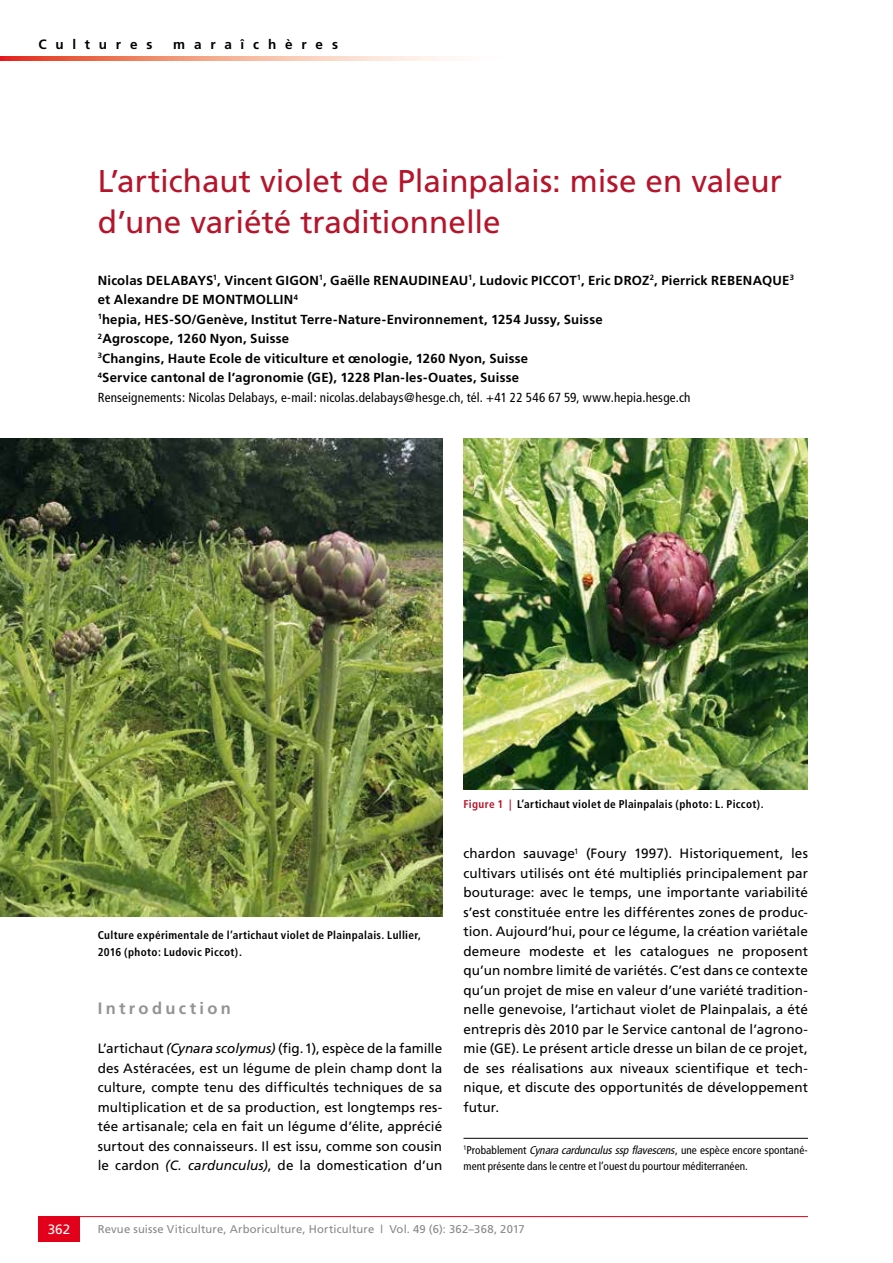
<style>
.page{position:relative;width:893px;height:1263px;background:#fff}
.page>*{position:absolute;margin:0;border:0;box-sizing:border-box;transform-origin:0 0}
.t1{font:31.5px/40.5px "Frutiger";color:#b5152b}
.t2{font:700 16.5px "Frutiger";letter-spacing:.2em;color:#929395}
.t3{font:13.5px/19.5px "Frutiger";letter-spacing:.01em;color:#000;text-align:justify}
.t4{font:700 13.5px "Frutiger";letter-spacing:.655em;color:#000}
.t5{font:13.5px "Frutiger";color:#fff}
.t6{font:700 13.2px/19.5px "Frutiger";letter-spacing:.015em;color:#000}
.t7{font:700 condensed 11.25px/16.5px "Frutiger";letter-spacing:.025em;color:#000}
.t8{font:condensed 11.25px/16.5px "Frutiger";letter-spacing:.005em;color:#000}
.t9{font:11.25px "Frutiger";letter-spacing:.015em;color:#87888a}
.s1{font-weight:400;font-stretch:condensed}
.s2{font-style:italic}
.s3{color:#b5152b}
</style>
<div class="page">
<hr style="left:38px;top:1216px;width:770px;height:1px;background:#e2001a">
<div style="left:38px;top:1216px;width:42px;height:26px;background:#e2001a"></div>
<img style="left:0;top:438px;width:442px;height:479px">
<svg style="left:0;top:56px;width:451px;height:5px;background:#f3a48f"></svg>
<img style="left:463px;top:438px;width:345px;height:351px">
<hr style="left:463px;top:1138px;width:345px;height:1px;background:#000">
<p class="t4" style="left:38px;top:36px;width:116px">Cultures</p>
<p class="t4" style="left:173px;top:36px;width:166px">maraîchères</p>
<h1 class="t1" style="left:98px;top:161px;width:686px">L’artichaut violet de Plainpalais: mise en valeur d’une variété traditionnelle</h1>
<p class="t6" style="left:98px;top:270px;width:698px">Nicolas DELABAYS<sup>1</sup>, Vincent GIGON<sup>1</sup>, Gaëlle RENAUDINEAU<sup>1</sup>, Ludovic PICCOT<sup>1</sup>, Eric DROZ<sup>2</sup>, Pierrick REBENAQUE<sup>3 </sup>et Alexandre DE MONTMOLLIN<sup>4<br>1</sup>hepia, HES-SO/Genève, Institut Terre-Nature-Environnement, 1254 Jussy, Suisse<br><sup>2</sup>Agroscope, 1260 Nyon, Suisse<br><sup>3</sup>Changins, Haute Ecole de viticulture et œnologie, 1260 Nyon, Suisse<br><sup>4</sup>Service cantonal de l’agronomie (GE), 1228 Plan-les-Ouates, Suisse<br><span class="s1">Renseignements: Nicolas Delabays, e-mail: nicolas.delabays@hesge.ch, tél. +41 22 546 67 59, www.hepia.hesge.ch</span></p>
<p class="t7" style="left:98px;top:927px;width:325px">Culture expérimentale de l’artichaut violet de Plainpalais. Lullier,<br>2016 (photo: Ludovic Piccot).</p>
<p class="t2" style="left:98px;top:999px;width:135px">Introduction</p>
<p class="t3" style="left:98px;top:1038px;width:346px">L’artichaut <span class="s2">(Cynara scolymus)</span> (fig.1), espèce de la famille des Astéracées, est un légume de plein champ dont la culture, compte tenu des difficultés techniques de sa multiplication et de sa production, est longtemps res&shy;tée artisanale; cela en fait un légume d’élite, apprécié surtout des connaisseurs. Il est issu, comme son cousin le cardon <span class="s2">(C. cardunculus)</span>, de la domestication d’un</p>
<p class="t7" style="left:463px;top:796px;width:302px"><span class="s3">Figure 1 |</span> L’artichaut violet de Plainpalais (photo: L. Piccot).</p>
<p class="t3" style="left:463px;top:843px;width:346px">chardon sauvage<sup>1</sup> (Foury 1997). Historiquement, les cultivars utilisés ont été multipliés principalement par bouturage: avec le temps, une importante variabilité s’est constituée entre les différentes zones de produc&shy;tion. Aujourd’hui, pour ce légume, la création variétale demeure modeste et les catalogues ne proposent qu’un nombre limité de variétés. C’est dans ce contexte qu’un projet de mise en valeur d’une variété tradition&shy;nelle genevoise, l’artichaut violet de Plainpalais, a été entrepris dès 2010 par le Service cantonal de l’agrono&shy;mie (GE). Le présent article dresse un bilan de ce projet, de ses réalisations aux niveaux scientifique et tech&shy;nique, et discute des opportunités de développement futur.</p>
<p class="t8" style="left:463px;top:1141px;width:346px"><sup>1</sup>Probablement <span class="s2">Cynara cardunculus ssp flavescens</span>, une espèce encore spontané&shy;ment présente dans le centre et l’ouest du pourtour méditerranéen.</p>
<p class="t5" style="left:48px;top:1221px;width:24px">362</p>
<p class="t9" style="left:98px;top:1223px;width:429px">Revue suisse Viticulture, Arboriculture, Horticulture | Vol. 49 (6): 362–368, 2017</p>
</div>
